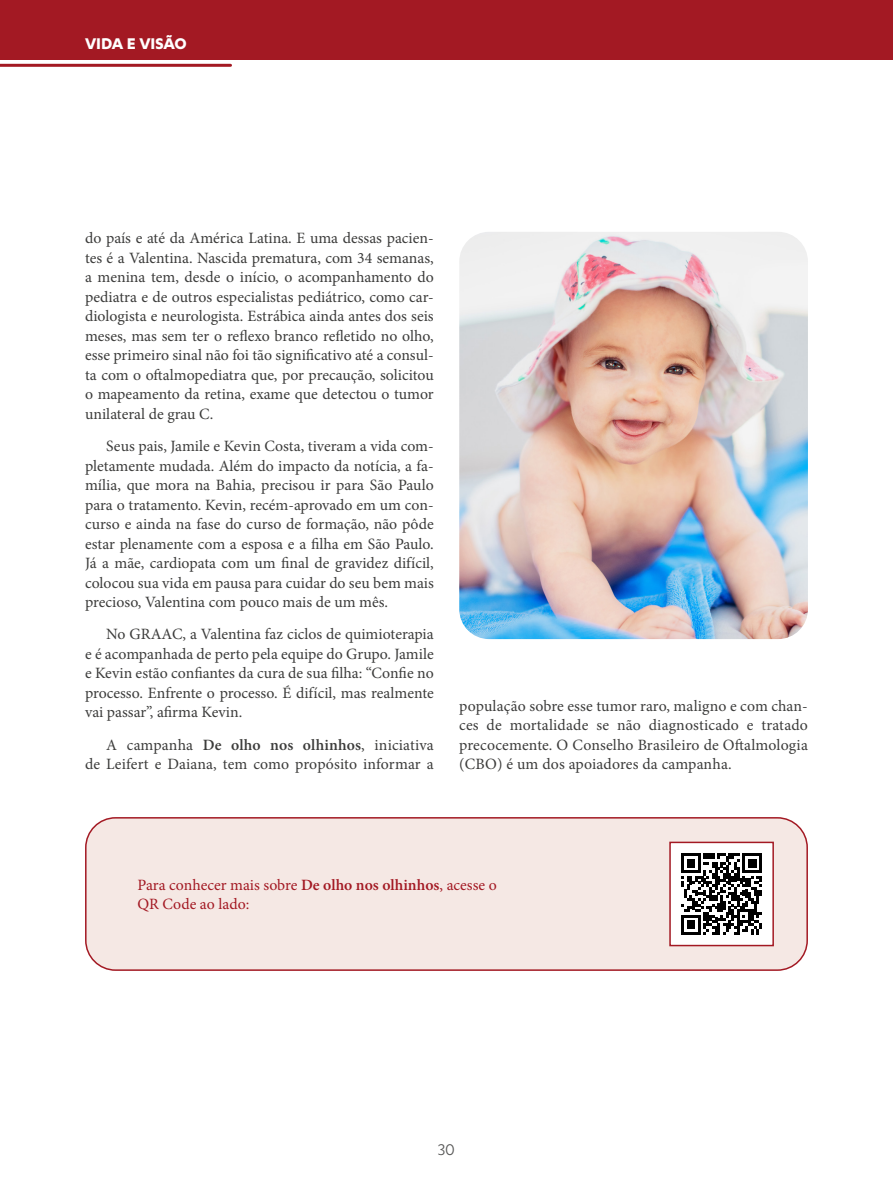
<style>
.page{position:relative;width:893px;height:1191px;background:#fff}
.page>*{position:absolute;margin:0;border:0;box-sizing:border-box;transform-origin:0 0}
.t1{font:700 18px "Karbon";color:#fff}
.t2{font:18px "Karbon";color:#575756}
.t3{font:15.75px/19.5px "Minion Pro";color:#3c3c3b;text-align:justify}
.t4{font:15.75px/19.5px "Minion Pro";color:#a31923}
.s1{font-weight:600}
</style>
<div class="page">
<div style="left:0;top:0;width:893px;height:60px;background:#a31923"></div>
<hr style="left:0;top:64px;width:231px;height:3px;background:#a31923">
<div style="left:86px;top:818px;width:721px;height:152px;background:#f5e8e4;border-radius:30px"></div>
<div style="left:85px;top:817px;width:723px;height:154px;border:2px solid #a31923;border-radius:30px"></div>
<div style="left:670px;top:842px;width:103px;height:103px;background:#fff"></div>
<svg style="left:681px;top:853px;width:81px;height:81px"></svg>
<div style="left:669px;top:841px;width:105px;height:105px;border:2px solid #a31923"></div>
<img style="left:459px;top:232px;width:349px;height:407px">
<p class="t1" style="left:85px;top:33px;width:103px">VIDA E VISÃO</p>
<p class="t3" style="left:85px;top:228px;width:350px">do país e até da América Latina. E uma dessas pacien&shy;tes é a Valentina. Nascida prematura, com 34 semanas, a menina tem, desde o início, o acompanhamento do pediatra e de outros especialistas pediátrico, como car&shy;diologista e neurologista. Estrábica ainda antes dos seis meses, mas sem ter o reflexo branco refletido no olho, esse primeiro sinal não foi tão significativo até a consul&shy;ta com o oftalmopediatra que, por precaução, solicitou o mapeamento da retina, exame que detectou o tumor unilateral de grau C.</p>
<p class="t3" style="left:85px;top:436px;width:350px;text-indent:21px">Seus pais, Jamile e Kevin Costa, tiveram a vida com&shy;pletamente mudada. Além do impacto da notícia, a fa&shy;mília, que mora na Bahia, precisou ir para São Paulo para o tratamento. Kevin, recém-aprovado em um con&shy;curso e ainda na fase do curso de formação, não pôde estar plenamente com a esposa e a filha em São Paulo.<br>Já a mãe, cardiopata com um final de gravidez difícil, colocou sua vida em pausa para cuidar do seu bem mais precioso, Valentina com pouco mais de um mês.</p>
<p class="t3" style="left:85px;top:624px;width:350px;text-indent:21px">No GRAAC, a Valentina faz ciclos de quimioterapia e é acompanhada de perto pela equipe do Grupo. Jamile e Kevin estão confiantes da cura de sua filha: “Confie no processo. Enfrente o processo. É difícil, mas realmente vai passar”, afirma Kevin.</p>
<p class="t3" style="left:85px;top:735px;width:350px;text-align:right">A campanha <span class="s1">De olho nos olhinhos</span>, iniciativa<br>de Leifert e Daiana, tem como propósito informar a</p>
<p class="t3" style="left:459px;top:696px;width:350px">população sobre esse tumor raro, maligno e com chan&shy;ces de mortalidade se não diagnosticado e tratado precocemente. O Conselho Brasileiro de Oftalmologia (CBO) é um dos apoiadores da campanha.</p>
<p class="t4" style="left:138px;top:875px;width:361px">Para conhecer mais sobre <span class="s1">De olho nos olhinhos</span>, acesse o<br>QR Code ao lado:</p>
<p class="t2" style="left:438px;top:1139px;width:18px">30</p>
</div>
